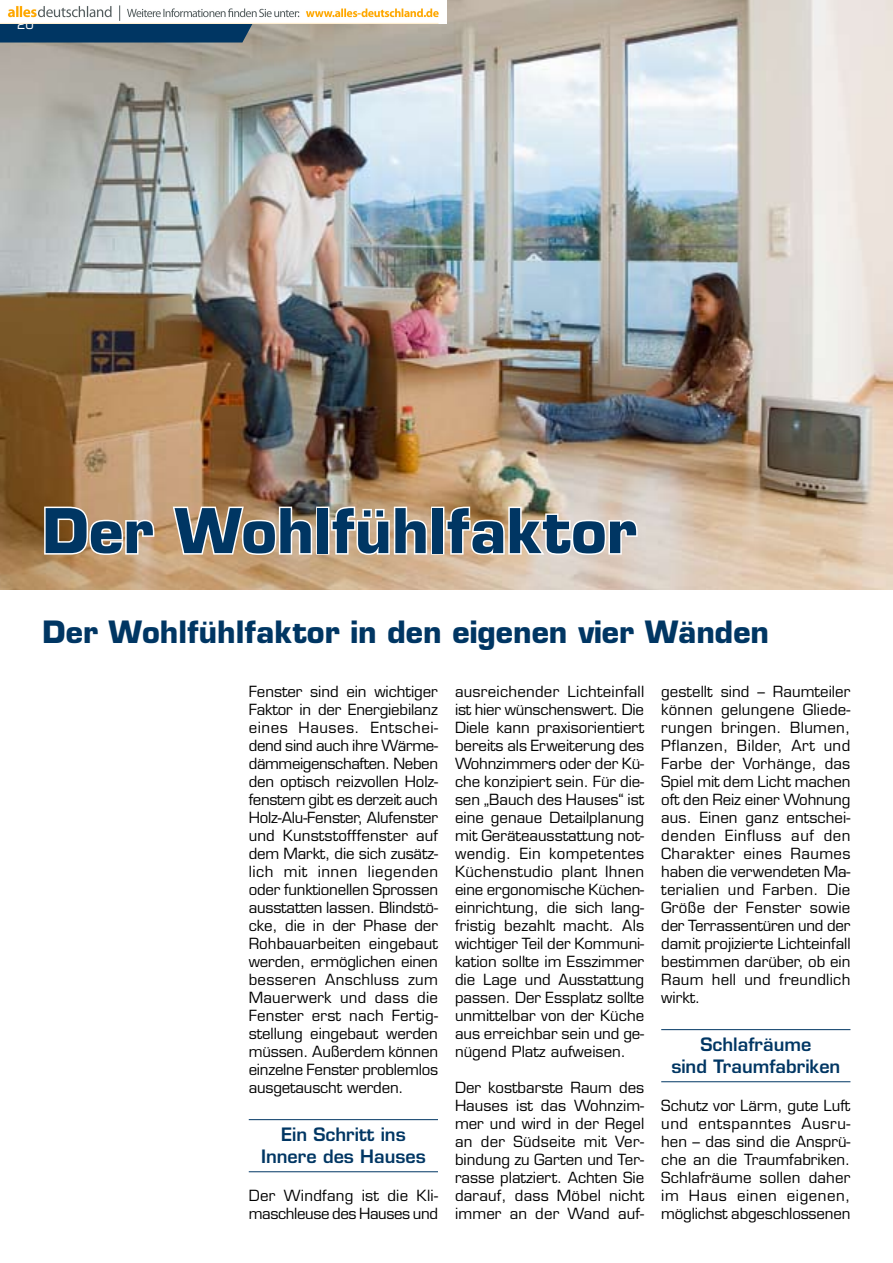
<style>
.page{position:relative;width:893px;height:1263px;background:#fff}
.page>*{position:absolute;margin:0;border:0;box-sizing:border-box;transform-origin:0 0}
.t1{font:700 60px "Eurostile";color:#003663}
.t2{font:700 30px "Eurostile";color:#003663}
.t3{font:600 18px/21.6px "Eurostile";color:#003663;text-align:center}
.t4{font:15px/18px "Eurostile";color:#000;text-align:justify}
.t5{font:15px/18px "Eurostile";letter-spacing:-.025em;color:#000}
.t6{font:condensed 15px "Eurostile";color:#fff}
</style>
<div class="page">
<img style="left:0;top:0;width:893px;height:589px">
<svg style="left:43px;top:505px;width:113px;height:51px"></svg>
<svg style="left:171px;top:505px;width:143px;height:51px"></svg>
<div style="left:316px;top:507px;width:13px;height:48px;border:3px solid #fff"></div>
<svg style="left:330px;top:505px;width:99px;height:51px"></svg>
<div style="left:431px;top:507px;width:13px;height:48px;border:3px solid #fff"></div>
<svg style="left:445px;top:505px;width:194px;height:51px"></svg>
<hr style="left:249px;top:1119px;width:189px;height:1px;background:#003663">
<hr style="left:249px;top:1171px;width:189px;height:1px;background:#003663">
<hr style="left:661px;top:1029px;width:189px;height:1px;background:#003663">
<hr style="left:661px;top:1081px;width:189px;height:1px;background:#003663">
<svg style="left:0;top:24px;width:272px;height:19px;background:#124268"></svg>
<img style="left:0;top:0;width:446px;height:24px">
<p class="t6" style="left:17px;top:15px;width:18px">20</p>
<h1 class="t1" style="left:43px;top:494px;width:596px">Der Wohlfühlfaktor</h1>
<h2 class="t2" style="left:43px;top:613px;width:728px">Der Wohlfühlfaktor in den eigenen vier Wänden</h2>
<p class="t4" style="left:249px;top:683px;width:191px">Fenster sind ein wichtiger Faktor in der Energiebilanz eines Hauses. Entschei&shy;dend sind auch ihre Wärme&shy;dämmeigenschaften. Neben den optisch reizvollen Holz&shy;fenstern gibt es derzeit auch Holz-Alu-Fenster, Alufenster und Kunststofffenster auf dem Markt, die sich zusätz&shy;lich mit innen liegenden oder funktionellen Sprossen ausstatten lassen. Blindstö&shy;cke, die in der Phase der Rohbauarbeiten eingebaut werden, ermöglichen einen besseren Anschluss zum Mauerwerk und dass die Fenster erst nach Fertig&shy;stellung eingebaut werden müssen. Außerdem können einzelne Fenster problemlos ausgetauscht werden.</p>
<p class="t3" style="left:261px;top:1124px;width:166px">Ein Schritt ins<br>Innere des Hauses</p>
<p class="t5" style="left:249px;top:1187px;width:191px">Der Windfang ist die Kli&shy;maschleuse des Hauses und</p>
<p class="t4" style="left:455px;top:683px;width:191px">ausreichender Lichteinfall ist hier wünschenswert. Die Diele kann praxisorientiert bereits als Erweiterung des Wohnzimmers oder der Kü&shy;che konzipiert sein. Für die&shy;sen „Bauch des Hauses“ ist eine genaue Detailplanung mit Geräteausstattung not&shy;wendig. Ein kompetentes Küchenstudio plant Ihnen eine ergonomische Küchen&shy;einrichtung, die sich lang&shy;fristig bezahlt macht. Als wichtiger Teil der Kommuni&shy;kation sollte im Esszimmer die Lage und Ausstattung passen. Der Essplatz sollte unmittelbar von der Küche aus erreichbar sein und ge&shy;nügend Platz aufweisen.</p>
<p class="t4" style="left:455px;top:1079px;width:191px">Der kostbarste Raum des Hauses ist das Wohnzim&shy;mer und wird in der Regel an der Südseite mit Ver&shy;bindung zu Garten und Ter&shy;rasse platziert. Achten Sie darauf, dass Möbel nicht immer an der Wand auf-</p>
<p class="t4" style="left:661px;top:683px;width:191px">gestellt sind – Raumteiler können gelungene Gliede&shy;rungen bringen. Blumen, Pflanzen, Bilder, Art und Farbe der Vorhänge, das Spiel mit dem Licht machen oft den Reiz einer Wohnung aus. Einen ganz entschei&shy;denden Einfluss auf den Charakter eines Raumes haben die verwendeten Ma&shy;terialien und Farben. Die Größe der Fenster sowie der Terrassentüren und der damit projizierte Lichteinfall bestimmen darüber, ob ein Raum hell und freundlich wirkt.</p>
<p class="t3" style="left:671px;top:1034px;width:170px">Schlafräume<br>sind Traumfabriken</p>
<p class="t4" style="left:661px;top:1097px;width:191px">Schutz vor Lärm, gute Luft und entspanntes Ausru&shy;hen – das sind die Ansprü&shy;che an die Traumfabriken.<br>Schlafräume sollen daher im Haus einen eigenen, möglichst abgeschlossenen</p>
</div>
